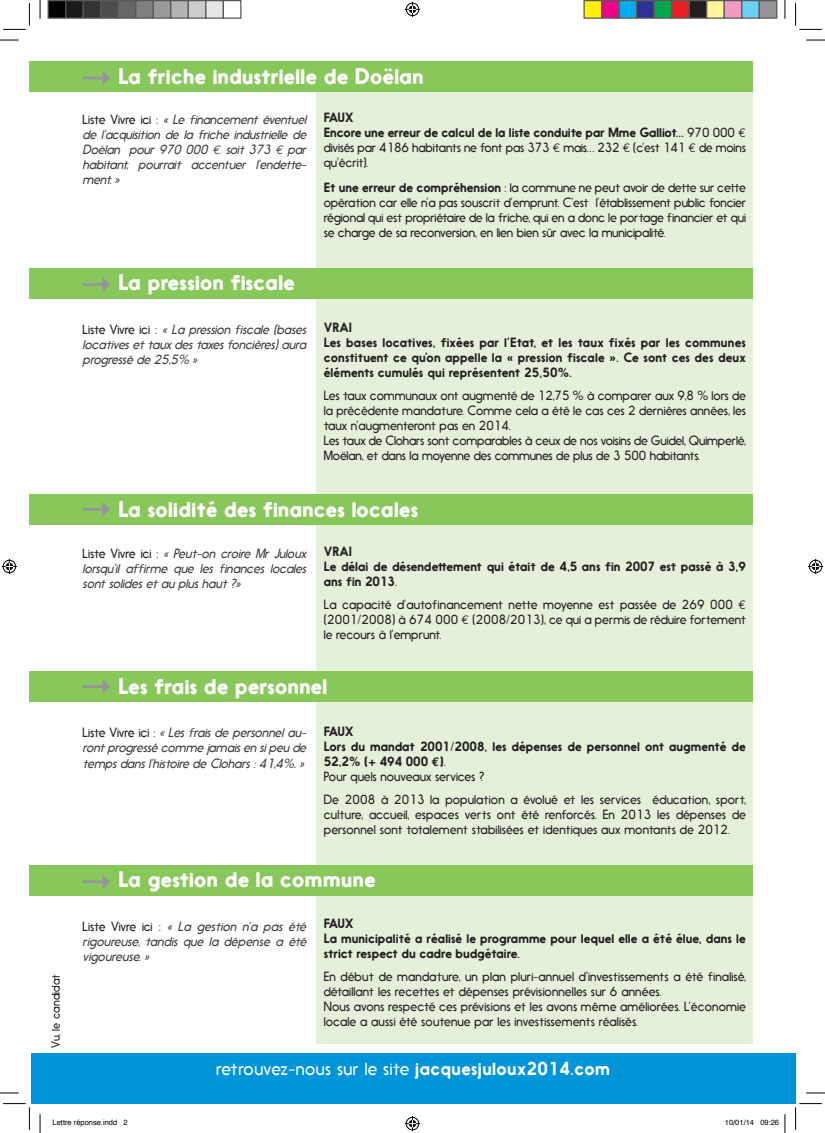
<style>
.page{position:relative;width:825px;height:1133px;background:#fff}
.page>*{position:absolute;margin:0;border:0;box-sizing:border-box;transform-origin:0 0}
.t1{font:700 21.25px "Ebisu";letter-spacing:.01em;color:#fff}
.t2{font:300 17.5px "Ebisu";letter-spacing:.015em;color:#fff}
.t3{font:300 12.5px/15px "Ebisu";letter-spacing:-.005em;color:#231f20}
.t4{font:italic 300 12.5px/15px "Ebisu";letter-spacing:-.01em;color:#3e3e3f;text-align:justify}
.t5{font:12.5px/15px "Ebisu";color:#231f20}
.t6{font:300 11.25px "Ebisu";letter-spacing:.01em;color:#231f20}
.t7{font:7.5px "Helvetica";color:#000}
.s1{font-weight:400}
.s2{font-family:"Euro Mono";font-weight:400}
.s3{font-style:normal;color:#231f20}
.s4{font-weight:200}
.s5{font-style:normal;font-size:13.75px;color:#57585a}
.s6{font-weight:300}
.s7{font-family:"Euro Mono";font-weight:700}
</style>
<div class="page">
<div style="left:316px;top:62px;width:436px;height:981px;background:#e4f0da"></div>
<div style="left:29px;top:865px;width:723px;height:30px;background:#88c75a"></div>
<div style="left:29px;top:671px;width:723px;height:31px;background:#88c75a"></div>
<div style="left:29px;top:494px;width:723px;height:30px;background:#88c75a"></div>
<div style="left:29px;top:268px;width:723px;height:31px;background:#88c75a"></div>
<div style="left:29px;top:61px;width:723px;height:31px;background:#88c75a"></div>
<hr style="left:83px;top:77px;width:21px;height:2px;background:#939598">
<svg style="left:102px;top:71px;width:8px;height:14px"></svg>
<hr style="left:83px;top:283px;width:21px;height:3px;background:#939598">
<svg style="left:102px;top:277px;width:8px;height:15px"></svg>
<hr style="left:83px;top:685px;width:21px;height:3px;background:#939598">
<svg style="left:102px;top:679px;width:8px;height:15px"></svg>
<hr style="left:83px;top:508px;width:21px;height:2px;background:#939598">
<svg style="left:102px;top:502px;width:8px;height:14px"></svg>
<hr style="left:83px;top:880px;width:21px;height:2px;background:#939598">
<svg style="left:102px;top:874px;width:8px;height:14px"></svg>
<div style="left:31px;top:1052px;width:764px;height:51px;background:#0095d9"></div>
<svg style="left:0;top:39px;width:19px;height:2px"></svg>
<svg style="left:806px;top:39px;width:18px;height:2px"></svg>
<svg style="left:0;top:1092px;width:19px;height:1px"></svg>
<svg style="left:806px;top:1092px;width:18px;height:1px"></svg>
<svg style="left:39px;top:0;width:2px;height:19px"></svg>
<svg style="left:39px;top:1114px;width:2px;height:18px"></svg>
<svg style="left:784px;top:0;width:1px;height:19px"></svg>
<svg style="left:3px;top:3px;width:27px;height:27px"></svg>
<svg style="left:3px;top:1103px;width:27px;height:26px"></svg>
<svg style="left:795px;top:3px;width:26px;height:27px"></svg>
<svg style="left:795px;top:1103px;width:26px;height:26px"></svg>
<svg style="left:405px;top:2px;width:15px;height:15px"></svg>
<svg style="left:405px;top:1116px;width:15px;height:15px"></svg>
<svg style="left:2px;top:559px;width:15px;height:15px"></svg>
<svg style="left:808px;top:559px;width:14px;height:15px"></svg>
<div style="left:48px;top:1px;width:18px;height:17px;background:#000"></div>
<div style="left:48px;top:0;width:18px;height:19px;border:1px solid #595959"></div>
<div style="left:66px;top:1px;width:17px;height:17px;background:#1a1a1a"></div>
<div style="left:65px;top:0;width:19px;height:19px;border:1px solid #595959"></div>
<div style="left:83px;top:1px;width:18px;height:17px;background:#333"></div>
<div style="left:83px;top:0;width:18px;height:19px;border:1px solid #595959"></div>
<div style="left:101px;top:1px;width:17px;height:17px;background:#4d4d4d"></div>
<div style="left:100px;top:0;width:19px;height:19px;border:1px solid #595959"></div>
<div style="left:118px;top:1px;width:18px;height:17px;background:#666"></div>
<div style="left:118px;top:0;width:18px;height:19px;border:1px solid #595959"></div>
<div style="left:136px;top:1px;width:17px;height:17px;background:#808080"></div>
<div style="left:135px;top:0;width:19px;height:19px;border:1px solid #595959"></div>
<div style="left:153px;top:1px;width:18px;height:17px;background:#999"></div>
<div style="left:153px;top:0;width:18px;height:19px;border:1px solid #595959"></div>
<div style="left:171px;top:1px;width:17px;height:17px;background:#b3b3b3"></div>
<div style="left:170px;top:0;width:19px;height:19px;border:1px solid #595959"></div>
<div style="left:188px;top:1px;width:18px;height:17px;background:#ccc"></div>
<div style="left:188px;top:0;width:18px;height:19px;border:1px solid #595959"></div>
<div style="left:206px;top:1px;width:17px;height:17px;background:#e6e6e6"></div>
<div style="left:205px;top:0;width:19px;height:19px;border:1px solid #595959"></div>
<div style="left:223px;top:0;width:18px;height:19px;border:1px solid #595959"></div>
<div style="left:583px;top:1px;width:18px;height:17px;background:#fff101"></div>
<div style="left:583px;top:0;width:19px;height:19px;border:1px solid #595959"></div>
<div style="left:601px;top:1px;width:17px;height:17px;background:#ed028c"></div>
<div style="left:600px;top:0;width:19px;height:19px;border:1px solid #595959"></div>
<div style="left:618px;top:1px;width:18px;height:17px;background:#00aeef"></div>
<div style="left:618px;top:0;width:19px;height:19px;border:1px solid #595959"></div>
<div style="left:636px;top:1px;width:17px;height:17px;background:#2e3092"></div>
<div style="left:635px;top:0;width:19px;height:19px;border:1px solid #595959"></div>
<div style="left:653px;top:1px;width:18px;height:17px;background:#00a54f"></div>
<div style="left:653px;top:0;width:19px;height:19px;border:1px solid #595959"></div>
<div style="left:671px;top:1px;width:17px;height:17px;background:#ee1d23"></div>
<div style="left:670px;top:0;width:19px;height:19px;border:1px solid #595959"></div>
<div style="left:688px;top:1px;width:18px;height:17px;background:#231f20"></div>
<div style="left:688px;top:0;width:19px;height:19px;border:1px solid #595959"></div>
<div style="left:706px;top:1px;width:17px;height:17px;background:#fff79a"></div>
<div style="left:705px;top:0;width:19px;height:19px;border:1px solid #595959"></div>
<div style="left:723px;top:1px;width:18px;height:17px;background:#f499c2"></div>
<div style="left:723px;top:0;width:19px;height:19px;border:1px solid #595959"></div>
<div style="left:741px;top:1px;width:17px;height:17px;background:#6bcff6"></div>
<div style="left:740px;top:0;width:19px;height:19px;border:1px solid #595959"></div>
<div style="left:758px;top:1px;width:18px;height:17px;background:#939598"></div>
<div style="left:758px;top:0;width:19px;height:19px;border:1px solid #595959"></div>
<svg style="left:784px;top:1114px;width:1px;height:18px"></svg>
<h1 class="t1" style="left:118px;top:64px;width:306px">La friche industrielle de Doëlan</h1>
<p class="t3" style="left:323px;top:110px;width:423px"><span class="s1">FAUX<br>Encore une erreur de calcul de la liste conduite par Mme Galliot...</span> 970 000 <span class="s2">€ </span>divisés par 4186 habitants ne font pas 373 <span class="s2">€</span> mais… 232 <span class="s2">€</span> (c’est 141 <span class="s2">€</span> de moins qu’écrit).</p>
<p class="t3" style="left:323px;top:180px;width:423px;text-align:justify"><span class="s1">Et une erreur de compréhension</span> : la commune ne peut avoir de dette sur cette opération car elle n’a pas souscrit d’emprunt. C’est l’établissement public foncier régional qui est propriétaire de la friche, qui en a donc le portage financier et qui se charge de sa reconversion, en lien bien sûr avec la municipalité.</p>
<p class="t4" style="left:83px;top:112px;width:225px"><span class="s3">Liste Vivre ici :</span> « Le financement éventuel de l’acquisition de la friche industrielle de Doëlan pour 970 000 <span class="s2">€</span><span class="s4">,</span> soit 373 <span class="s2">€</span> par habitant, pourrait accentuer l’endette&shy;ment. »</p>
<h1 class="t1" style="left:118px;top:269px;width:178px">La pression fiscale</h1>
<p class="t4" style="left:83px;top:322px;width:225px"><span class="s3">Liste Vivre ici</span> <span class="s5">:</span> « La pression fiscale (bases locatives et taux des taxes foncières) aura progressé de 25,5% »</p>
<p class="t5" style="left:323px;top:320px;width:423px">VRAI<br>Les bases locatives, fixées par l’Etat, et les taux fixés par les communes constituent ce qu’on appelle la « pression fiscale ». Ce sont ces des deux éléments cumulés qui représentent 25,50%.</p>
<p class="t3" style="left:323px;top:388px;width:423px">Les taux communaux ont augmenté de 12,75 % à comparer aux 9,8 % lors de la précédente mandature. Comme cela a été le cas ces 2 dernières années, les taux n’augmenteront pas en 2014.<br>Les taux de Clohars sont comparables à ceux de nos voisins de Guidel, Quimperlé, Moëlan, et dans la moyenne des communes de plus de 3 500 habitants.</p>
<h1 class="t1" style="left:118px;top:496px;width:301px">La solidité des finances locales</h1>
<p class="t5" style="left:323px;top:544px;width:423px">VRAI<br>Le délai de désendettement qui était de 4,5 ans fin 2007 est passé à 3,9 ans fin 2013<span class="s6">.</span></p>
<p class="t3" style="left:323px;top:596px;width:423px;text-align:justify">La capacité d’autofinancement nette moyenne est passée de 269 000 <span class="s2">€ </span>(2001/2008) à 674 000 <span class="s2">€</span> (2008/2013), ce qui a permis de réduire fortement le recours à l’emprunt.</p>
<p class="t4" style="left:83px;top:545px;width:225px"><span class="s3">Liste Vivre ici :</span> « Peut-on croire Mr Juloux lorsqu’il affirme que les finances locales sont solides et au plus haut ?»</p>
<p class="t6" style="left:49px;top:1047px;width:75px;rotate:-90deg">Vu, le candidat</p>
<h1 class="t1" style="left:118px;top:673px;width:210px">Les frais de personnel</h1>
<p class="t5" style="left:323px;top:723px;width:423px">FAUX<br>Lors du mandat 2001/2008, les dépenses de personnel ont augmenté de<br>52,2% (+ 494 000 <span class="s7">€</span>)<span class="s6">.<br>Pour quels nouveaux services ?</span></p>
<p class="t3" style="left:323px;top:791px;width:423px;text-align:justify">De 2008 à 2013 la population a évolué et les services éducation, sport, culture, accueil, espaces verts ont été renforcés. En 2013 les dépenses de personnel sont totalement stabilisées et identiques aux montants de 2012.</p>
<p class="t4" style="left:83px;top:724px;width:225px"><span class="s3">Liste Vivre ici :</span> « Les frais de personnel au&shy;ront progressé comme jamais en si peu de</p>
<p class="t4" style="left:83px;top:756px;width:223px">temps dans l’histoire de Clohars : 41,4%. »</p>
<h1 class="t1" style="left:118px;top:866px;width:259px">La gestion de la commune</h1>
<p class="t5" style="left:323px;top:916px;width:423px">FAUX<br>La municipalité a réalisé le programme pour lequel elle a été élue, dans le strict respect du cadre budgétaire.</p>
<p class="t3" style="left:323px;top:968px;width:423px">En début de mandature, un plan pluri-annuel d’investissements a été finalisé, détaillant les recettes et dépenses prévisionnelles sur 6 années.<br>Nous avons respecté ces prévisions et les avons même améliorées. L’économie locale a aussi été soutenue par les investissements réalisés.</p>
<p class="t4" style="left:83px;top:918px;width:225px"><span class="s3">Liste Vivre ici</span> <span class="s5">:</span> « La gestion n’a pas été rigoureuse, tandis que la dépense a été vigoureuse. »</p>
<h2 class="t2" style="left:216px;top:1058px;width:395px">retrouvez-nous sur le site <span class="s1">jacquesjuloux2014.com</span></h2>
<p class="t7" style="left:53px;top:1116px;width:77px">Lettre réponse.indd 2</p>
<p class="t7" style="left:724px;top:1116px;width:56px">10/01/14 09:26</p>
</div>
